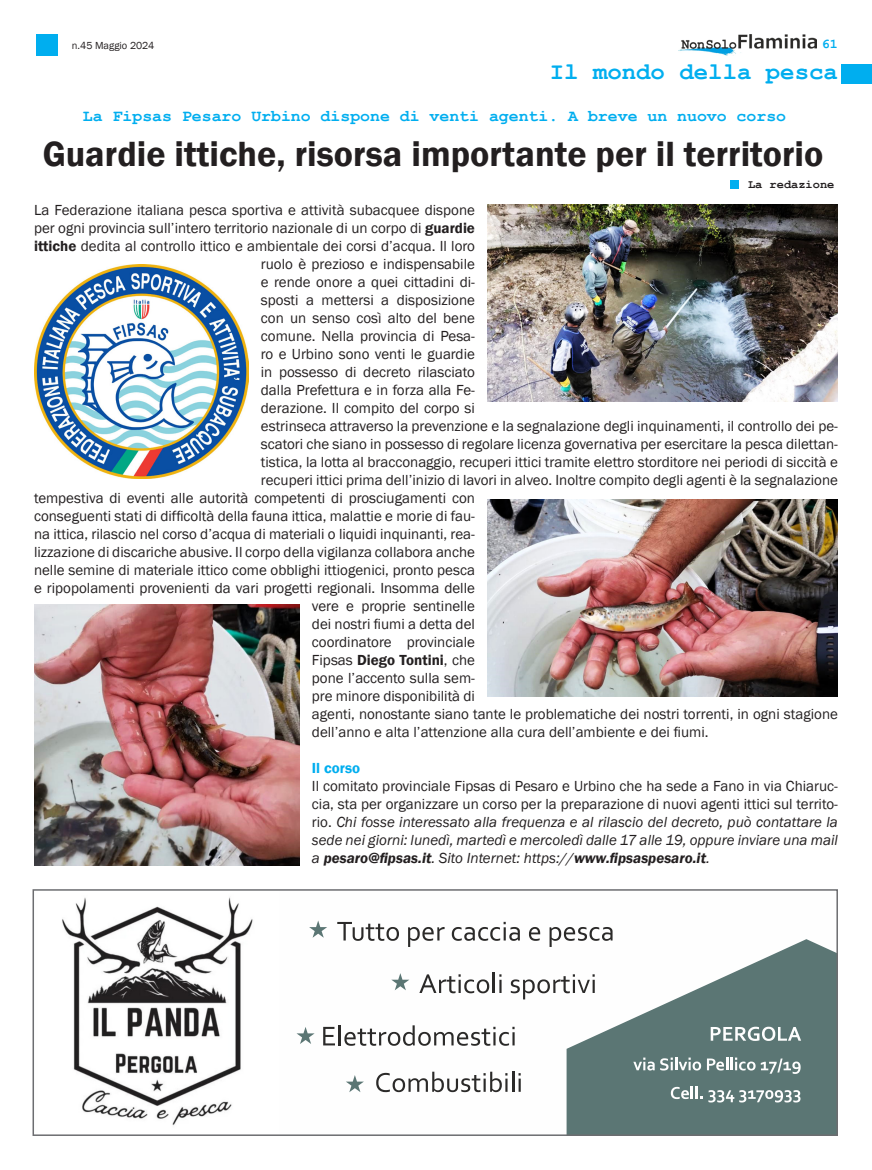
<style>
.page{position:relative;width:872px;height:1170px;background:#fff}
.page>*{position:absolute;margin:0;border:0;box-sizing:border-box;transform-origin:0 0}
.titolo{font:600 36px "Franklin Gothic";color:#231f20}
.t1{font:700 24px "Courier New";color:#00aeef}
.sopra_titolo{font:700 16.5px "Courier New";color:#00aeef}
.testo{font:15px "Franklin Gothic";color:#231f20}
.testo-2{font:italic 15px/18px "Franklin Gothic";color:#231f20;text-align:justify}
.testo-3{font:600 15px "Franklin Gothic";color:#231f20}
.titoletto{font:600 15px "Franklin Gothic";color:#00aeef}
.t2{font:700 13.5px "Courier New";color:#00aeef}
.giornalista{font:700 12px "Courier New";color:#231f20}
.t3{font:10.5px "Franklin Gothic";color:#231f20}
.s1{font-weight:600}
.s2{font-weight:400}
.s3{font-style:normal}
</style>
<div class="page">
<img style="left:678px;top:34px;width:138px;height:21px">
<div style="left:36px;top:34px;width:21px;height:22px;background:#00aeef"></div>
<img style="left:62px;top:897px;width:191px;height:229px">
<svg style="left:337px;top:921px;width:62px;height:19px"></svg>
<svg style="left:408px;top:927px;width:36px;height:19px"></svg>
<svg style="left:452px;top:921px;width:68px;height:19px"></svg>
<svg style="left:529px;top:927px;width:11px;height:13px"></svg>
<svg style="left:549px;top:927px;width:63px;height:19px"></svg>
<svg style="left:419px;top:974px;width:70px;height:19px"></svg>
<hr style="left:493px;top:972px;width:2px;height:20px;background:#2b2a29">
<svg style="left:499px;top:974px;width:2px;height:18px"></svg>
<svg style="left:511px;top:976px;width:55px;height:23px"></svg>
<svg style="left:323px;top:1026px;width:12px;height:19px"></svg>
<hr style="left:339px;top:1025px;width:2px;height:20px;background:#2b2a29">
<svg style="left:344px;top:1025px;width:170px;height:20px"></svg>
<svg style="left:376px;top:1071px;width:131px;height:20px"></svg>
<hr style="left:512px;top:1071px;width:2px;height:20px;background:#2b2a29">
<svg style="left:518px;top:1073px;width:3px;height:18px"></svg>
<svg style="left:566px;top:939px;width:269px;height:193px;fill:#5b7674"></svg>
<svg style="left:710px;top:1026px;width:91px;height:14px"></svg>
<svg style="left:633px;top:1057px;width:21px;height:13px"></svg>
<svg style="left:660px;top:1057px;width:41px;height:13px"></svg>
<svg style="left:707px;top:1057px;width:93px;height:16px"></svg>
<svg style="left:671px;top:1085px;width:31px;height:13px"></svg>
<svg style="left:708px;top:1089px;width:92px;height:13px"></svg>
<svg style="left:309px;top:920px;width:18px;height:17px"></svg>
<svg style="left:391px;top:973px;width:18px;height:17px"></svg>
<svg style="left:296px;top:1027px;width:18px;height:16px"></svg>
<svg style="left:346px;top:1075px;width:18px;height:17px"></svg>
<div style="left:33px;top:889px;width:805px;height:246px;border:2px solid #6c6d70"></div>
<div style="left:841px;top:64px;width:31px;height:20px;background:#00aeef"></div>
<div style="left:730px;top:180px;width:9px;height:9px;background:#00aeef"></div>
<img style="left:34px;top:264px;width:214px;height:214px">
<img style="left:488px;top:204px;width:350px;height:197px">
<img style="left:488px;top:499px;width:350px;height:197px">
<img style="left:34px;top:604px;width:265px;height:261px">
<p class="t3" style="left:72px;top:39px;width:84px">n.45 Maggio 2024</p>
<p class="t2" style="left:821px;top:36px;width:18px">61</p>
<p class="t1" style="left:550px;top:57px;width:290px">Il mondo della pesca</p>
<p class="sopra_titolo" style="left:83px;top:106px;width:704px">La Fipsas Pesaro Urbino dispone di venti agenti. A breve un nuovo corso</p>
<p class="titolo" style="left:43px;top:131px;width:782px">Guardie ittiche, risorsa importante per il territorio</p>
<p class="giornalista" style="left:748px;top:177px;width:88px">La redazione</p>
<p class="testo" style="left:34px;top:200px;width:442px">La Federazione italiana pesca sportiva e attività subacquee dispone</p>
<p class="testo" style="left:34px;top:218px;width:442px">per ogni provincia sull’intero territorio nazionale di un corpo di <span class="s1">guardie</span></p>
<p class="testo" style="left:34px;top:236px;width:442px"><span class="s1">ittiche</span> dedita al controllo ittico e ambientale dei corsi d’acqua. Il loro</p>
<p class="testo" style="left:261px;top:254px;width:216px">ruolo è prezioso e indispensabile</p>
<p class="testo" style="left:261px;top:272px;width:216px">e rende onore a quei cittadini di-</p>
<p class="testo" style="left:261px;top:290px;width:216px">sposti a mettersi a disposizione</p>
<p class="testo" style="left:261px;top:308px;width:216px">con un senso così alto del bene</p>
<p class="testo" style="left:261px;top:326px;width:216px">comune. Nella provincia di Pesa-</p>
<p class="testo" style="left:261px;top:344px;width:216px">ro e Urbino sono venti le guardie</p>
<p class="testo" style="left:261px;top:362px;width:216px">in possesso di decreto rilasciato</p>
<p class="testo" style="left:261px;top:380px;width:216px">dalla Prefettura e in forza alla Fe-</p>
<p class="testo" style="left:261px;top:398px;width:216px">derazione. Il compito del corpo si</p>
<p class="testo" style="left:261px;top:416px;width:578px">estrinseca attraverso la prevenzione e la segnalazione degli inquinamenti, il controllo dei pe-</p>
<p class="testo" style="left:261px;top:434px;width:578px">scatori che siano in possesso di regolare licenza governativa per esercitare la pesca dilettan-</p>
<p class="testo" style="left:261px;top:452px;width:578px">tistica, la lotta al bracconaggio, recuperi ittici tramite elettro storditore nei periodi di siccità e</p>
<p class="testo" style="left:261px;top:470px;width:578px">recuperi ittici prima dell’inizio di lavori in alveo. Inoltre compito degli agenti è la segnalazione</p>
<p class="testo" style="left:34px;top:488px;width:442px">tempestiva di eventi alle autorità competenti di prosciugamenti con</p>
<p class="testo" style="left:34px;top:506px;width:442px">conseguenti stati di difficoltà della fauna ittica, malattie e morie di fau-</p>
<p class="testo" style="left:34px;top:524px;width:442px">na ittica, rilascio nel corso d’acqua di materiali o liquidi inquinanti, rea-</p>
<p class="testo" style="left:34px;top:542px;width:442px">lizzazione di discariche abusive. Il corpo della vigilanza collabora anche</p>
<p class="testo" style="left:34px;top:560px;width:442px">nelle semine di materiale ittico come obblighi ittiogenici, pronto pesca</p>
<p class="testo" style="left:34px;top:578px;width:442px">e ripopolamenti provenienti da vari progetti regionali. Insomma delle</p>
<p class="testo" style="left:312px;top:596px;width:165px">vere e proprie sentinelle</p>
<p class="testo" style="left:312px;top:614px;width:165px">dei nostri fiumi a detta del</p>
<p class="testo" style="left:312px;top:632px;width:164px">coordinatore provinciale</p>
<p class="testo-3" style="left:312px;top:650px;width:165px"><span class="s2">Fipsas</span> Diego Tontini<span class="s2">, che</span></p>
<p class="testo" style="left:312px;top:668px;width:164px">pone l’accento sulla sem-</p>
<p class="testo" style="left:312px;top:686px;width:164px">pre minore disponibilità di</p>
<p class="testo" style="left:312px;top:704px;width:527px">agenti, nonostante siano tante le problematiche dei nostri torrenti, in ogni stagione</p>
<p class="testo" style="left:312px;top:722px;width:398px">dell’anno e alta l’attenzione alla cura dell’ambiente e dei fiumi.</p>
<p class="titoletto" style="left:312px;top:758px;width:50px">Il corso</p>
<p class="testo-2" style="left:312px;top:777px;width:527px"><span class="s3">Il comitato provinciale Fipsas di Pesaro e Urbino che ha sede a Fano in via Chiaruc&shy;cia, sta per organizzare un corso per la preparazione di nuovi agenti ittici sul territo&shy;rio.</span> Chi fosse interessato alla frequenza e al rilascio del decreto, può contattare la sede nei giorni: lunedì, martedì e mercoledì dalle 17 alle 19, oppure inviare una mail a <span class="s1">pesaro@fipsas.it</span>. Sito Internet: https://<span class="s1">www.fipsaspesaro.it</span>.</p>
</div>
